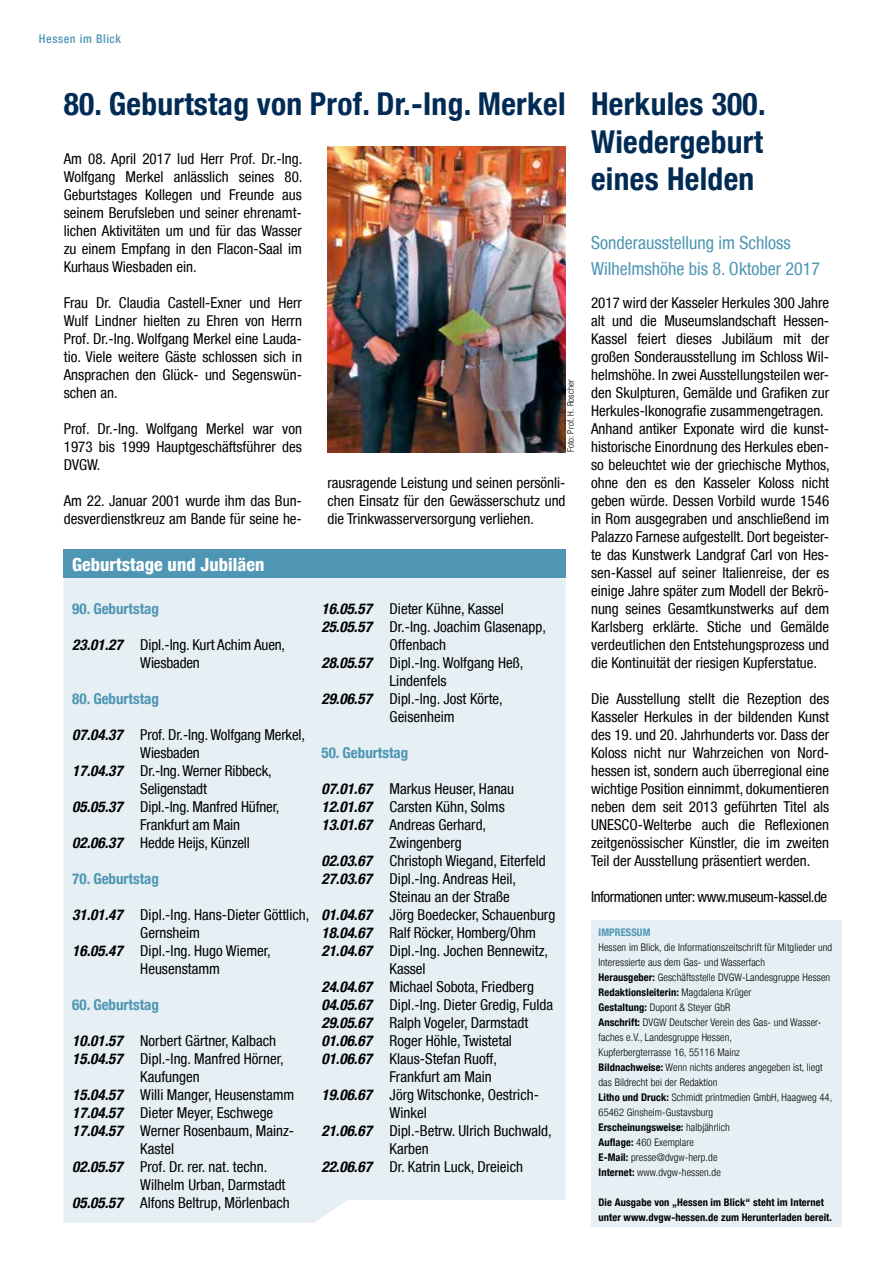
<style>
.page{position:relative;width:893px;height:1263px;background:#fff}
.page>*{position:absolute;margin:0;border:0;box-sizing:border-box;transform-origin:0 0}
.t1{font:700 condensed 31.5px/37.8px "Helvetica Neue LT";letter-spacing:.01em;color:#002b55;text-align:justify}
.t2{font:condensed 18px/25.5px "Helvetica Neue LT";color:#4e96b3}
.t3{font:800 condensed 18px "Helvetica Neue LT";color:#fff}
.t4{font:condensed 15px/18px "Helvetica Neue LT";color:#000;text-align:justify}
.t5{font:700 condensed 15px "Helvetica Neue LT";color:#4e96b3}
.t6{font:condensed 15px "Helvetica Neue LT";letter-spacing:-.03em;color:#000}
.t7{font:500 condensed 12px "Helvetica Neue LT";letter-spacing:.05em;color:#4e96b3}
.t8{font:300 condensed 10.5px/15px "Helvetica Neue LT";letter-spacing:.01em;color:#000}
.t9{font:700 condensed 10.5px/15px "Helvetica Neue LT";letter-spacing:.01em;color:#000}
.t10{font:700 condensed 10.5px "Helvetica Neue LT";letter-spacing:.01em;color:#4e96b3}
.t11{font:300 condensed 9px "Helvetica Neue LT";letter-spacing:.02em;color:#000}
.s1{font-weight:700;font-style:italic}
.s2{font-weight:700}
</style>
<div class="page">
<div style="left:591px;top:920px;width:251px;height:306px;background:#e5eff4"></div>
<div style="left:63px;top:578px;width:503px;height:644px;background:#e5eff4"></div>
<div style="left:63px;top:550px;width:503px;height:28px;background:#4e96b3"></div>
<img style="left:327px;top:146px;width:239px;height:306px">
<p class="t7" style="left:39px;top:31px;width:84px">Hessen im Blick</p>
<h1 class="t1" style="left:64px;top:84px;width:503px">80. Geburtstag von Prof. Dr.-Ing. Merkel</h1>
<p class="t4" style="left:64px;top:150px;width:240px">Am 08. April 2017 lud Herr Prof. Dr.-Ing.<br>Wolfgang Merkel anlässlich seines 80.<br>Geburtstages Kollegen und Freunde aus seinem Berufsleben und seiner ehrenamt&shy;lichen Aktivitäten um und für das Wasser zu einem Empfang in den Flacon-Saal im Kurhaus Wiesbaden ein.</p>
<p class="t4" style="left:64px;top:294px;width:240px">Frau Dr. Claudia Castell-Exner und Herr Wulf Lindner hielten zu Ehren von Herrn Prof. Dr.-Ing. Wolfgang Merkel eine Lauda&shy;tio. Viele weitere Gäste schlossen sich in Ansprachen den Glück- und Segenswün&shy;schen an.</p>
<p class="t4" style="left:64px;top:420px;width:240px">Prof. Dr.-Ing. Wolfgang Merkel war von 1973 bis 1999 Hauptgeschäftsführer des DVGW.</p>
<p class="t4" style="left:64px;top:492px;width:240px">Am 22. Januar 2001 wurde ihm das Bun&shy;desverdienstkreuz am Bande für seine he-</p>
<p class="t11" style="left:566px;top:452px;width:74px;rotate:-90deg">Foto: Prof. H. Roscher</p>
<p class="t4" style="left:327px;top:474px;width:240px">rausragende Leistung und seinen persönli&shy;chen Einsatz für den Gewässerschutz und die Trinkwasserversorgung verliehen.</p>
<p class="t3" style="left:72px;top:553px;width:194px">Geburtstage und Jubiläen</p>
<p class="t5" style="left:72px;top:600px;width:88px">90. Geburtstag</p>
<p class="t4" style="left:140px;top:636px;width:146px;text-indent:-68px"><span class="s1">23.01.27</span> Dipl.-Ing. Kurt Achim Auen,<br>Wiesbaden</p>
<p class="t5" style="left:72px;top:690px;width:88px">80. Geburtstag</p>
<p class="t4" style="left:72px;top:726px;width:234px"><span class="s1">07.04.37</span> Prof. Dr.-Ing. Wolfgang Merkel,</p>
<p class="t4" style="left:140px;top:744px;width:61px">Wiesbaden</p>
<p class="t4" style="left:72px;top:762px;width:201px"><span class="s1">17.04.37</span> Dr.-Ing. Werner Ribbeck,</p>
<p class="t4" style="left:140px;top:780px;width:68px">Seligenstadt</p>
<p class="t4" style="left:72px;top:798px;width:209px"><span class="s1">05.05.37</span> Dipl.-Ing. Manfred Hüfner,</p>
<p class="t4" style="left:140px;top:816px;width:101px">Frankfurt am Main</p>
<p class="t4" style="left:72px;top:834px;width:179px"><span class="s1">02.06.37</span> Hedde Heijs, Künzell</p>
<p class="t5" style="left:72px;top:870px;width:88px">70. Geburtstag</p>
<p class="t4" style="left:72px;top:906px;width:239px"><span class="s1">31.01.47</span> Dipl.-Ing. Hans-Dieter Göttlich,</p>
<p class="t4" style="left:140px;top:924px;width:61px">Gernsheim</p>
<p class="t4" style="left:72px;top:942px;width:200px"><span class="s1">16.05.47</span> Dipl.-Ing. Hugo Wiemer,</p>
<p class="t4" style="left:140px;top:960px;width:81px">Heusenstamm</p>
<p class="t5" style="left:72px;top:996px;width:88px">60. Geburtstag</p>
<p class="t4" style="left:72px;top:1032px;width:205px"><span class="s1">10.01.57</span> Norbert Gärtner, Kalbach</p>
<p class="t4" style="left:72px;top:1050px;width:213px"><span class="s1">15.04.57</span> Dipl.-Ing. Manfred Hörner,</p>
<p class="t4" style="left:140px;top:1068px;width:61px">Kaufungen</p>
<p class="t4" style="left:72px;top:1086px;width:224px"><span class="s1">15.04.57</span> Willi Manger, Heusenstamm</p>
<p class="t4" style="left:72px;top:1104px;width:202px"><span class="s1">17.04.57</span> Dieter Meyer, Eschwege</p>
<p class="t4" style="left:72px;top:1122px;width:223px"><span class="s1">17.04.57</span> Werner Rosenbaum, Mainz-</p>
<p class="t4" style="left:140px;top:1140px;width:35px">Kastel</p>
<p class="t4" style="left:72px;top:1158px;width:194px"><span class="s1">02.05.57</span> Prof. Dr. rer. nat. techn.</p>
<p class="t4" style="left:140px;top:1176px;width:147px">Wilhelm Urban, Darmstadt</p>
<p class="t4" style="left:72px;top:1194px;width:219px"><span class="s1">05.05.57</span> Alfons Beltrup, Mörlenbach</p>
<p class="t4" style="left:322px;top:600px;width:184px"><span class="s1">16.05.57</span> Dieter Kühne, Kassel</p>
<p class="t4" style="left:322px;top:618px;width:226px"><span class="s1">25.05.57</span> Dr.-Ing. Joachim Glasenapp,</p>
<p class="t4" style="left:390px;top:636px;width:58px">Offenbach</p>
<p class="t4" style="left:322px;top:654px;width:203px"><span class="s1">28.05.57</span> Dipl.-Ing. Wolfgang Heß,</p>
<p class="t4" style="left:390px;top:672px;width:58px">Lindenfels</p>
<p class="t4" style="left:322px;top:690px;width:183px"><span class="s1">29.06.57</span> Dipl.-Ing. Jost Körte,</p>
<p class="t4" style="left:390px;top:708px;width:66px">Geisenheim</p>
<p class="t5" style="left:322px;top:744px;width:88px">50. Geburtstag</p>
<p class="t4" style="left:322px;top:780px;width:194px"><span class="s1">07.01.67</span> Markus Heuser, Hanau</p>
<p class="t4" style="left:322px;top:798px;width:185px"><span class="s1">12.01.67</span> Carsten Kühn, Solms</p>
<p class="t4" style="left:322px;top:816px;width:166px"><span class="s1">13.01.67</span> Andreas Gerhard,</p>
<p class="t4" style="left:390px;top:834px;width:74px">Zwingenberg</p>
<p class="t4" style="left:322px;top:852px;width:226px"><span class="s1">02.03.67</span> Christoph Wiegand, Eiterfeld</p>
<p class="t4" style="left:322px;top:870px;width:196px"><span class="s1">27.03.67</span> Dipl.-Ing. Andreas Heil,</p>
<p class="t4" style="left:390px;top:888px;width:122px">Steinau an der Straße</p>
<p class="t4" style="left:322px;top:906px;width:235px"><span class="s1">01.04.67</span> Jörg Boedecker, Schauenburg</p>
<p class="t4" style="left:322px;top:924px;width:216px"><span class="s1">18.04.67</span> Ralf Röcker, Homberg/Ohm</p>
<p class="t4" style="left:322px;top:942px;width:228px"><span class="s1">21.04.67</span> Dipl.-Ing. Jochen Bennewitz,</p>
<p class="t4" style="left:390px;top:960px;width:38px">Kassel</p>
<p class="t4" style="left:322px;top:978px;width:214px"><span class="s1">24.04.67</span> Michael Sobota, Friedberg</p>
<p class="t4" style="left:322px;top:996px;width:233px"><span class="s1">04.05.67</span> Dipl.-Ing. Dieter Gredig, Fulda</p>
<p class="t4" style="left:322px;top:1014px;width:208px"><span class="s1">29.05.67</span> Ralph Vogeler, Darmstadt</p>
<p class="t4" style="left:322px;top:1032px;width:192px"><span class="s1">01.06.67</span> Roger Höhle, Twistetal</p>
<p class="t4" style="left:322px;top:1050px;width:177px"><span class="s1">01.06.67</span> Klaus-Stefan Ruoff,</p>
<p class="t4" style="left:390px;top:1068px;width:104px">Frankfurt am Main</p>
<p class="t4" style="left:322px;top:1086px;width:219px"><span class="s1">19.06.67</span> Jörg Witschonke, Oestrich-</p>
<p class="t4" style="left:390px;top:1104px;width:39px">Winkel</p>
<p class="t4" style="left:322px;top:1122px;width:232px"><span class="s1">21.06.67</span> Dipl.-Betrw. Ulrich Buchwald,</p>
<p class="t4" style="left:390px;top:1140px;width:41px">Karben</p>
<p class="t4" style="left:322px;top:1158px;width:203px"><span class="s1">22.06.67</span> Dr. Katrin Luck, Dreieich</p>
<h1 class="t1" style="left:591px;top:84px;width:176px">Herkules 300.<br>Wiedergeburt eines Helden</h1>
<p class="t2" style="left:591px;top:230px;width:231px">Sonderausstellung im Schloss<br>Wilhelmshöhe bis 8. Oktober 2017</p>
<p class="t4" style="left:591px;top:294px;width:240px;text-align:left">2017 wird der Kasseler Herkules 300 Jahre alt und die Museumslandschaft Hessen-Kassel feiert dieses Jubiläum mit der großen Sonderausstellung im Schloss Wil&shy;helmshöhe. In zwei Ausstellungsteilen wer&shy;den Skulpturen, Gemälde und Grafiken zur Herkules-Ikonografie zusammengetragen.<br>Anhand antiker Exponate wird die kunst&shy;historische Einordnung des Herkules eben&shy;so beleuchtet wie der griechische Mythos, ohne den es den Kasseler Koloss nicht geben würde. Dessen Vorbild wurde 1546 in Rom ausgegraben und anschließend im Palazzo Farnese aufgestellt. Dort begeister&shy;te das Kunstwerk Landgraf Carl von Hes&shy;sen-Kassel auf seiner Italienreise, der es einige Jahre später zum Modell der Bekrö&shy;nung seines Gesamtkunstwerks auf dem Karlsberg erklärte. Stiche und Gemälde verdeutlichen den Entstehungsprozess und die Kontinuität der riesigen Kupferstatue.</p>
<p class="t4" style="left:591px;top:690px;width:240px">Die Ausstellung stellt die Rezeption des Kasseler Herkules in der bildenden Kunst des 19. und 20. Jahrhunderts vor. Dass der Koloss nicht nur Wahrzeichen von Nord&shy;hessen ist, sondern auch überregional eine wichtige Position einnimmt, dokumentieren neben dem seit 2013 geführten Titel als UNESCO-Welterbe auch die Reflexionen zeitgenössischer Künstler, die im zweiten Teil der Ausstellung präsentiert werden.</p>
<p class="t6" style="left:591px;top:888px;width:238px">Informationen unter: www.museum-kassel.de</p>
<p class="t10" style="left:598px;top:926px;width:53px">IMPRESSUM</p>
<p class="t8" style="left:598px;top:939px;width:235px">Hessen im Blick, die Informationszeitschrift für Mitglieder und Interessierte aus dem Gas- und Wasserfach<br><span class="s2">Herausgeber:</span> Geschäftsstelle DVGW-Landesgruppe Hessen <span class="s2">Redaktionsleiterin:</span> Magdalena Krüger<br><span class="s2">Gestaltung:</span> Dupont &amp; Steyer GbR<br><span class="s2">Anschrift:</span> DVGW Deutscher Verein des Gas- und Wasser&shy;faches e.V., Landesgruppe Hessen,<br>Kupferbergterrasse 16, 55116 Mainz<br><span class="s2">Bildnachweise:</span> Wenn nichts anderes angegeben ist, liegt das Bildrecht bei der Redaktion<br><span class="s2">Litho und Druck:</span> Schmidt printmedien GmbH, Haagweg 44, 65462 Ginsheim-Gustavsburg<br><span class="s2">Erscheinungsweise:</span> halbjährlich<br><span class="s2">Auflage:</span> 460 Exemplare<br><span class="s2">E-Mail:</span> presse@dvgw-herp.de<br><span class="s2">Internet:</span> www.dvgw-hessen.de</p>
<p class="t9" style="left:598px;top:1194px;width:235px">Die Ausgabe von „Hessen im Blick“ steht im Internet unter www.dvgw-hessen.de zum Herunterladen bereit.</p>
</div>
